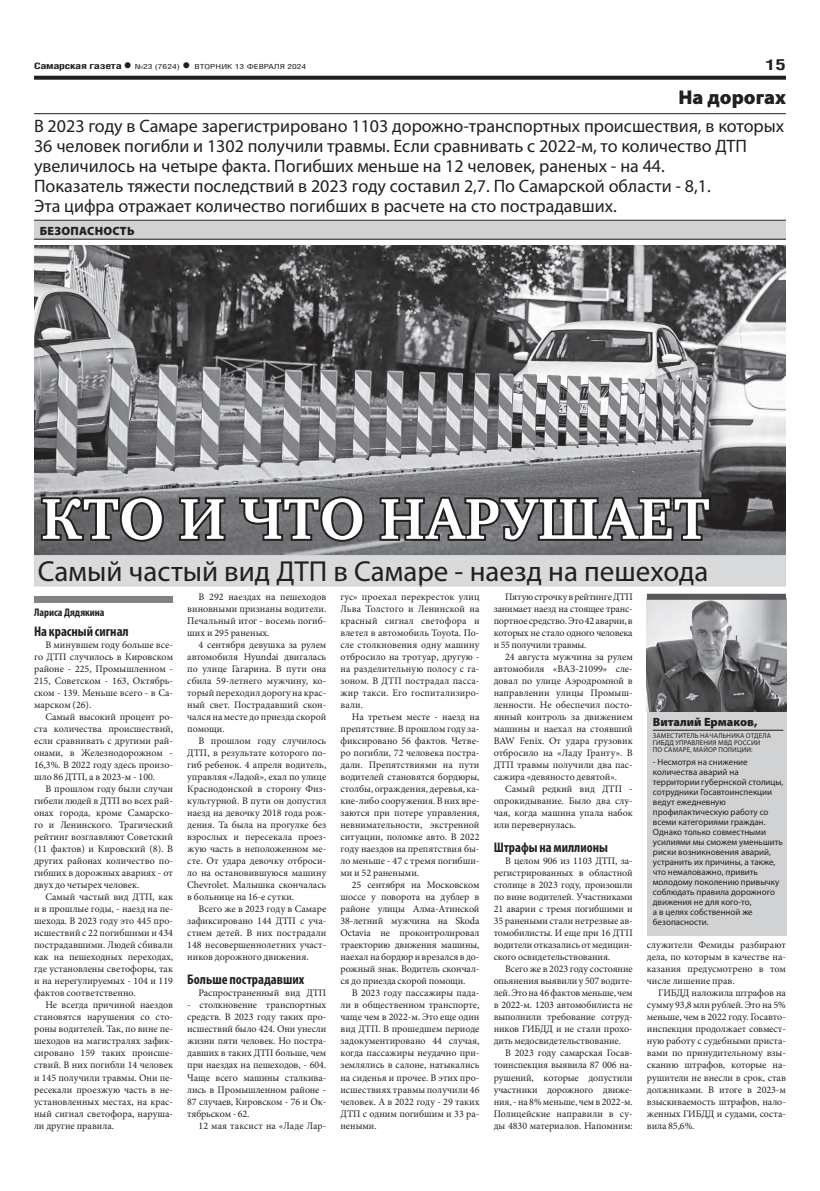
<style>
.page{position:relative;width:820px;height:1191px;background:#fff}
.page>*{position:absolute;margin:0;border:0;box-sizing:border-box;transform-origin:0 0}
.t1{font:700 59px "Charter C";letter-spacing:.01em;color:#fff}
.t2{font:29px "Myriad Pro";color:#231f20}
.t3{font:900 20px "Myriad Pro";color:#231f20}
.t4{font:18px/20px "Myriad Pro";color:#231f20}
.t5{font:700 15px "Helios Cond";color:#231f20;scale:1.4 1}
.t6{font:700 condensed 14px "Myriad Pro";color:#231f20}
.t7{font:900 12px "Myriad Pro";color:#231f20}
.t8{font:900 12px "Myriad Pro";letter-spacing:.02em;color:#231f20}
.t9{font:700 condensed 11px "Myriad Pro";color:#231f20}
.t10{font:10px/12px "Minion Pro";color:#231f20;text-align:justify}
.t11{font:9px/10px "Myriad Pro";color:#231f20}
.t12{font:700 9px "Helios Cond";letter-spacing:-.02em;color:#231f20;scale:1.4 1}
.t13{font:7px/7px "Myriad Pro";letter-spacing:.02em;color:#231f20}
.t14{font:7px "Helios Cond";color:#231f20;scale:1.4 1}
.s1{font-size:16px}
.s2{font-weight:700;font-size:16px}
</style>
<div class="page">
<svg style="left:34px;top:76px;width:751px;height:4px;background:#322f2f"></svg>
<div style="left:647px;top:711px;width:138px;height:224px;background:#d1d2d4"></div>
<hr style="left:652px;top:730px;width:131px;height:1px;background:#231f20">
<img style="left:646px;top:600px;width:139px;height:111px">
<img style="left:34px;top:245px;width:751px;height:309px">
<hr style="left:34px;top:113px;width:751px;height:1px;background:#231f20">
<div style="left:34px;top:221px;width:751px;height:18px;background:#d1d2d4"></div>
<hr style="left:34px;top:220px;width:751px;height:1px;background:#231f20">
<hr style="left:34px;top:239px;width:751px;height:1px;background:#231f20">
<div style="left:35px;top:556px;width:750px;height:30px;background:#d9dadc"></div>
<div style="left:34px;top:555px;width:751px;height:31px;border:1px solid #d1d2d4"></div>
<div style="left:34px;top:596px;width:139px;height:7px;background:#808285"></div>
<svg style="left:39px;top:494px;width:127px;height:50px;background:#4e4c4e"></svg>
<svg style="left:177px;top:495px;width:50px;height:48px;background:#4a494b"></svg>
<svg style="left:237px;top:494px;width:129px;height:50px;background:#535254"></svg>
<svg style="left:377px;top:494px;width:335px;height:49px;background:#4e4d4f"></svg>
<div style="left:646px;top:594px;width:139px;height:6px;background:#57585a"></div>
<p class="t12" style="left:34px;top:61px;width:71px">Самарская газета<span class="s1">•</span></p>
<p class="t14" style="left:135px;top:63px;width:124px">№23 (7624) <span class="s2">•</span> ВТОРНИК 13 ФЕВРАЛЯ 2024</p>
<h3 class="t5" style="left:765px;top:55px;width:16px">15</h3>
<h3 class="t3" style="left:678px;top:86px;width:109px">На дорогах</h3>
<p class="t4" style="left:34px;top:115px;width:751px">В 2023 году в Самаре зарегистрировано 1103 дорожно-транспортных происшествия, в которых 36 человек погибли и 1302 получили травмы. Если сравнивать с 2022-м, то количество ДТП увеличилось на четыре факта. Погибших меньше на 12 человек, раненых - на 44.<br>Показатель тяжести последствий в 2023 году составил 2,7. По Самарской области - 8,1.<br>Эта цифра отражает количество погибших в расчете на сто пострадавших.</p>
<p class="t8" style="left:40px;top:224px;width:96px">БЕЗОПАСНОСТЬ</p>
<h1 class="t1" style="left:41px;top:486px;width:669px">КТО И ЧТО НАРУШАЕТ</h1>
<h2 class="t2" style="left:38px;top:553px;width:671px">Самый частый вид ДТП в Самаре - наезд на пешехода</h2>
<p class="t9" style="left:34px;top:606px;width:72px">Лариса Дядякина</p>
<h3 class="t6" style="left:34px;top:623px;width:96px">На красный сигнал</h3>
<p class="t10" style="left:34px;top:639px;width:140px;text-indent:11px">В минувшем году больше все&shy;го ДТП случилось в Кировском районе - 225, Промышленном - 215, Советском - 163, Октябрь&shy;ском - 139. Меньше всего - в Са&shy;марском (26).</p>
<p class="t10" style="left:34px;top:711px;width:140px;text-indent:11px">Самый высокий процент ро&shy;ста количества происшествий, если сравнивать с другими рай&shy;онами, в Железнодорожном - 16,3%. В 2022 году здесь произо&shy;шло 86 ДТП, а в 2023-м - 100.</p>
<p class="t10" style="left:34px;top:783px;width:140px;text-indent:11px">В прошлом году были случаи гибели людей в ДТП во всех рай&shy;онах города, кроме Самарско&shy;го и Ленинского. Трагический рейтинг возглавляют Советский (11 фактов) и Кировский (8). В других районах количество по&shy;гибших в дорожных авариях - от двух до четырех человек.</p>
<p class="t10" style="left:34px;top:891px;width:140px;text-indent:11px">Самый частый вид ДТП, как и в прошлые годы, - наезд на пе&shy;шехода. В 2023 году это 445 про&shy;исшествий с 22 погибшими и 434 пострадавшими. Людей сбивали как на пешеходных переходах, где установлены светофоры, так и на нерегулируемых - 104 и 119 фактов соответственно.</p>
<p class="t10" style="left:34px;top:999px;width:140px;text-indent:11px">Не всегда причиной наездов становятся нарушения со сто&shy;роны водителей. Так, по вине пе&shy;шеходов на магистралях зафик&shy;сировано 159 таких происше&shy;ствий. В них погибли 14 человек и 145 получили травмы. Они пе&shy;ресекали проезжую часть в не&shy;установленных местах, на крас&shy;ный сигнал светофора, наруша&shy;ли другие правила.</p>
<p class="t10" style="left:187px;top:591px;width:140px;text-indent:11px">В 292 наездах на пешеходов виновными признаны водители.<br>Печальный итог - восемь погиб&shy;ших и 295 раненых.</p>
<p class="t10" style="left:187px;top:639px;width:140px;text-indent:11px">4 сентября девушка за рулем автомобиля Hyundai двигалась по улице Гагарина. В пути она сбила 59-летнего мужчину, ко&shy;торый переходил дорогу на крас&shy;ный свет. Пострадавший скон&shy;чался на месте до приезда скорой помощи.</p>
<p class="t10" style="left:187px;top:735px;width:140px;text-indent:11px">В прошлом году случилось ДТП, в результате которого по&shy;гиб ребенок. 4 апреля водитель, управляя «Ладой», ехал по улице Краснодонской в сторону Физ&shy;культурной. В пути он допустил наезд на девочку 2018 года рож&shy;дения. Та была на прогулке без взрослых и пересекала проез&shy;жую часть в неположенном ме&shy;сте. От удара девочку отброси&shy;ло на остановившуюся машину Chevrolet. Малышка скончалась в больнице на 16-е сутки.</p>
<p class="t10" style="left:187px;top:903px;width:140px;text-indent:11px">Всего же в 2023 году в Самаре зафиксировано 144 ДТП с уча&shy;стием детей. В них пострадали 148 несовершеннолетних участ&shy;ников дорожного движения.</p>
<h3 class="t6" style="left:187px;top:971px;width:119px">Больше пострадавших</h3>
<p class="t10" style="left:198px;top:987px;width:129px">Распространенный вид ДТП</p>
<p class="t10" style="left:187px;top:999px;width:140px">- столкновение транспортных средств. В 2023 году таких про&shy;исшествий было 424. Они унесли жизни пяти человек. Но постра&shy;давших в таких ДТП больше, чем при наездах на пешеходов, - 604.<br>Чаще всего машины сталкива&shy;лись в Промышленном районе - 87 случаев, Кировском - 76 и Ок&shy;тябрьском - 62.</p>
<p class="t10" style="left:198px;top:1119px;width:129px">12 мая таксист на «Ладе Лар-</p>
<p class="t10" style="left:340px;top:591px;width:140px">гус» проехал перекресток улиц Льва Толстого и Ленинской на красный сигнал светофора и влетел в автомобиль Toyota. По&shy;сле столкновения одну машину отбросило на тротуар, другую - на разделительную полосу с га&shy;зоном. В ДТП пострадал пасса&shy;жир такси. Его госпитализиро&shy;вали.</p>
<p class="t10" style="left:340px;top:711px;width:140px;text-indent:11px">На третьем месте - наезд на препятствие. В прошлом году за&shy;фиксировано 56 фактов. Четве&shy;ро погибли, 72 человека постра&shy;дали. Препятствиями на пути водителей становятся бордюры, столбы, ограждения, деревья, ка&shy;кие-либо сооружения. В них вре&shy;заются при потере управления, невнимательности, экстренной ситуации, поломке авто. В 2022 году наездов на препятствия бы&shy;ло меньше - 47 с тремя погибши&shy;ми и 52 ранеными.</p>
<p class="t10" style="left:340px;top:879px;width:140px;text-indent:11px">25 сентября на Московском шоссе у поворота на дублер в районе улицы Алма-Атинской 38-летний мужчина на Skoda Octavia не проконтролировал траекторию движения машины, наехал на бордюр и врезался в до&shy;рожный знак. Водитель скончал&shy;ся до приезда скорой помощи.</p>
<p class="t10" style="left:340px;top:987px;width:140px;text-indent:11px">В 2023 году пассажиры пада&shy;ли в общественном транспорте, чаще чем в 2022-м. Это еще один вид ДТП. В прошедшем периоде задокументировано 44 случая, когда пассажиры неудачно при&shy;землялись в салоне, натыкались на сиденья и прочее. В этих про&shy;исшествиях травмы получили 46 человек. А в 2022 году - 29 таких ДТП с одним погибшим и 33 ра&shy;неными.</p>
<p class="t10" style="left:493px;top:591px;width:140px;text-indent:11px">Пятую строчку в рейтинге ДТП занимает наезд на стоящее транс&shy;портное средство. Это 42 аварии, в которых не стало одного человека и 55 получили травмы.</p>
<p class="t10" style="left:493px;top:651px;width:140px;text-indent:11px">24 августа мужчина за рулем автомобиля «ВАЗ-21099» сле&shy;довал по улице Аэродромной в направлении улицы Промыш&shy;ленности. Не обеспечил посто&shy;янный контроль за движением машины и наехал на стоявший BAW Fenix. От удара грузовик отбросило на «Ладу Гранту». В ДТП травмы получили два пас&shy;сажира «девяносто девятой».</p>
<p class="t10" style="left:493px;top:783px;width:140px;text-indent:11px">Самый редкий вид ДТП - опрокидывание. Было два слу&shy;чая, когда машина упала набок или перевернулась.</p>
<h3 class="t6" style="left:493px;top:839px;width:116px">Штрафы на миллионы</h3>
<p class="t10" style="left:493px;top:855px;width:140px;text-indent:11px">В целом 906 из 1103 ДТП, за&shy;регистрированных в областной столице в 2023 году, произошли по вине водителей. Участниками 21 аварии с тремя погибшими и 35 ранеными стали нетрезвые ав&shy;томобилисты. И еще при 16 ДТП водители отказались от медицин&shy;ского освидетельствования.</p>
<p class="t10" style="left:493px;top:963px;width:140px;text-indent:11px">Всего же в 2023 году состояние опьянения выявили у 507 водите&shy;лей. Это на 46 фактов меньше, чем в 2022-м. 1203 автомобилиста не выполнили требование сотруд&shy;ников ГИБДД и не стали прохо&shy;дить медосвидетельствование.</p>
<p class="t10" style="left:493px;top:1047px;width:140px;text-indent:11px">В 2023 году самарская Госав&shy;тоинспекция выявила 87 006 на&shy;рушений, которые допустили участники дорожного движе&shy;ния, - на 8% меньше, чем в 2022-м.<br>Полицейские направили в су&shy;ды 4830 материалов. Напомним:</p>
<p class="t7" style="left:652px;top:715px;width:106px">Виталий Ермаков,</p>
<p class="t13" style="left:652px;top:732px;width:120px">ЗАМЕСТИТЕЛЬ НАЧАЛЬНИКА ОТДЕЛА<br>ГИБДД УПРАВЛЕНИЯ МВД РОССИИ<br>ПО САМАРЕ, МАЙОР ПОЛИЦИИ:</p>
<p class="t11" style="left:652px;top:757px;width:132px">- Несмотря на снижение количества аварий на территории губернской столицы, сотрудники Госавтоинспекции ведут ежедневную профилактическую работу со всеми категориями граждан.<br>Однако только совместными усилиями мы сможем уменьшить риски возникновения аварий, устранить их причины, а также, что немаловажно, привить молодому поколению привычку соблюдать правила дорожного движения не для кого-то,<br>а в целях собственной же безопасности.</p>
<p class="t10" style="left:646px;top:939px;width:140px">служители Фемиды разбирают дела, по которым в качестве на&shy;казания предусмотрено в том числе лишение прав.</p>
<p class="t10" style="left:646px;top:987px;width:140px;text-indent:11px">ГИБДД наложила штрафов на сумму 93,8 млн рублей. Это на 5% меньше, чем в 2022 году. Госавто&shy;инспекция продолжает совмест&shy;ную работу с судебными приста&shy;вами по принудительному взы&shy;сканию штрафов, которые на&shy;рушители не внесли в срок, став должниками. В итоге в 2023-м взыскиваемость штрафов, нало&shy;женных ГИБДД и судами, соста&shy;вила 85,6%.</p>
</div>
